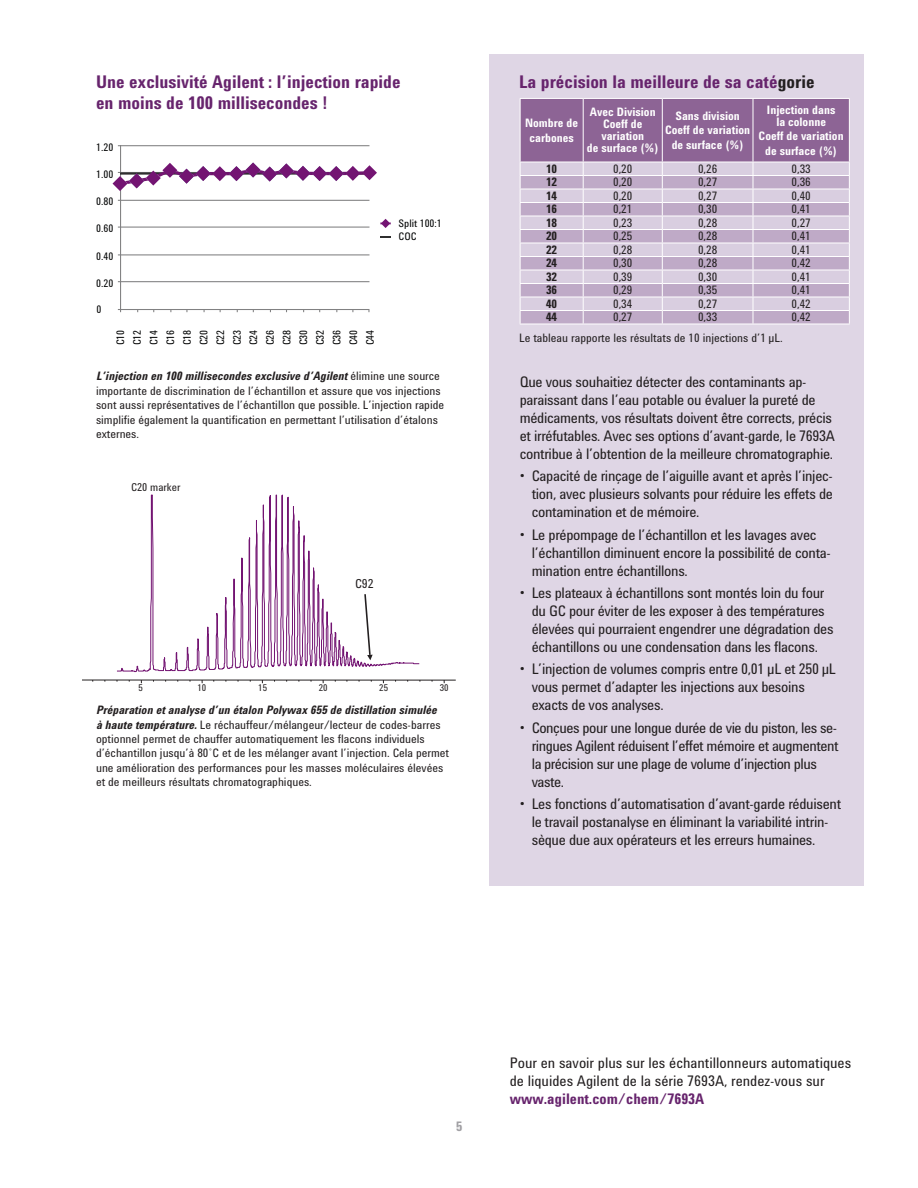
<style>
.page{position:relative;width:918px;height:1188px;background:#fff}
.page>*{position:absolute;margin:0;border:0;box-sizing:border-box;transform-origin:0 0}
.t1{font:700 18px/21px "Agilent Condensed CFF";color:#67246d}
.t2{font:15px/18px "Agilent Condensed CFF";letter-spacing:-.02em;color:#231f20}
.t3{font:15px/18px "Agilent Condensed CFF";color:#231f20}
.t4{font:700 15px "Agilent Condensed CFF";color:#67246d}
.t5{font:700 13.5px "Agilent Condensed CFF";color:#a1a0a4}
.t6{font:12.75px "Agilent Condensed CFF";color:#231f20}
.t7{font:12px/14.4px "Agilent Condensed CFF";color:#231f20}
.t8{font:700 12px/14.4px "Agilent Condensed CFF";color:#fff;text-align:center}
.t9{font:700 12px "Agilent Condensed CFF";color:#231f20}
.t10{font:11.1px "Agilent Condensed CFF";color:#231f20}
.t11{font:10.65px/16.6px "Agilent Cond";color:#010202;text-align:justify}
.t12{font:9.6px "Agilent Condensed CFF";color:#231f20}
.s1{color:#231f20}
.s2{font-weight:700;font-style:italic}
</style>
<div class="page">
<hr style="left:83px;top:680px;width:373px;height:1px;background:#231f20">
<svg style="left:117px;top:494px;width:303px;height:178px"></svg>
<svg style="left:363px;top:592px;width:10px;height:68px"></svg>
<hr style="left:120px;top:281px;width:249px;height:1px;background:#818182">
<hr style="left:120px;top:254px;width:249px;height:1px;background:#818182">
<hr style="left:120px;top:227px;width:249px;height:1px;background:#818182">
<hr style="left:120px;top:200px;width:249px;height:1px;background:#818182">
<hr style="left:120px;top:145px;width:249px;height:1px;background:#818182">
<hr style="left:120px;top:309px;width:249px;height:1px;background:#818182">
<hr style="left:120px;top:145px;width:1px;height:165px;background:#818182">
<svg style="left:113px;top:163px;width:264px;height:28px"></svg>
<svg style="left:380px;top:219px;width:11px;height:9px"></svg>
<div style="left:490px;top:54px;width:374px;height:831px;background:#dfd6e5"></div>
<hr style="left:520px;top:324px;width:63px;height:1px;background:#fff">
<hr style="left:583px;top:324px;width:79px;height:1px;background:#fff">
<hr style="left:662px;top:324px;width:91px;height:1px;background:#fff">
<svg style="left:520px;top:98px;width:330px;height:226px"></svg>
<hr style="left:753px;top:310px;width:97px;height:1px;background:#fff">
<hr style="left:753px;top:324px;width:97px;height:1px;background:#fff">
<p class="t1" style="left:96px;top:74px;width:306px">Une exclusivité Agilent : l’injection rapide en moins de 100 millisecondes !</p>
<p class="t11" style="left:96px;top:138px;width:19px">1.20</p>
<p class="t11" style="left:96px;top:166px;width:19px">1.00</p>
<p class="t11" style="left:96px;top:193px;width:19px">0.80</p>
<p class="t11" style="left:96px;top:220px;width:19px">0.60</p>
<p class="t11" style="left:96px;top:248px;width:19px">0.40</p>
<p class="t11" style="left:96px;top:275px;width:19px">0.20</p>
<p class="t11" style="left:97px;top:301px;width:6px">0</p>
<p class="t11" style="left:112px;top:345px;width:17px;rotate:-90deg">C10<br>C12<br>C14<br>C16<br>C18<br>C20<br>C22<br>C23<br>C24<br>C26<br>C28<br>C30<br>C32<br>C36<br>C40<br>C44</p>
<p class="t11" style="left:399px;top:217px;width:45px;line-height:13px">Split 100:1<br>COC</p>
<p class="t1" style="left:519px;top:74px;width:297px">La précision la meilleure de sa caté<span class="s1">gorie</span></p>
<p class="t8" style="left:525px;top:117px;width:55px">Nombre de carbones</p>
<p class="t8" style="left:587px;top:108px;width:73px;line-height:12px">Avec Division<br>Coeff de variation<br>de surface (%)</p>
<p class="t8" style="left:665px;top:110px;width:87px">Sans division<br>Coeff de variation de surface (%)</p>
<p class="t8" style="left:767px;top:105px;width:70px;line-height:12px">Injection dans la colonne</p>
<p class="t8" style="left:759px;top:130px;width:87px">Coeff de variation de surface (%)</p>
<p class="t9" style="left:546px;top:164px;width:13px">10</p>
<p class="t7" style="left:613px;top:163px;width:21px">0,20</p>
<p class="t7" style="left:698px;top:163px;width:21px">0,26</p>
<p class="t7" style="left:792px;top:163px;width:21px">0,33</p>
<p class="t9" style="left:546px;top:178px;width:13px">12</p>
<p class="t7" style="left:613px;top:176px;width:21px">0,20</p>
<p class="t7" style="left:698px;top:176px;width:21px">0,27</p>
<p class="t7" style="left:792px;top:176px;width:21px">0,36</p>
<p class="t9" style="left:546px;top:191px;width:13px">14</p>
<p class="t7" style="left:613px;top:190px;width:21px">0,20</p>
<p class="t7" style="left:698px;top:190px;width:21px">0,27</p>
<p class="t7" style="left:792px;top:190px;width:21px">0,40</p>
<p class="t9" style="left:546px;top:205px;width:13px">16</p>
<p class="t7" style="left:613px;top:203px;width:21px">0,21</p>
<p class="t7" style="left:698px;top:203px;width:21px">0,30</p>
<p class="t7" style="left:792px;top:203px;width:21px">0,41</p>
<p class="t9" style="left:546px;top:218px;width:13px">18</p>
<p class="t7" style="left:613px;top:217px;width:21px">0,23</p>
<p class="t7" style="left:698px;top:217px;width:21px">0,28</p>
<p class="t7" style="left:792px;top:217px;width:21px">0,27</p>
<p class="t9" style="left:546px;top:232px;width:13px">20</p>
<p class="t7" style="left:613px;top:230px;width:21px">0,25</p>
<p class="t7" style="left:698px;top:230px;width:21px">0,28</p>
<p class="t7" style="left:792px;top:230px;width:21px">0,41</p>
<p class="t9" style="left:546px;top:245px;width:13px">22</p>
<p class="t7" style="left:613px;top:244px;width:21px">0,28</p>
<p class="t7" style="left:698px;top:244px;width:21px">0,28</p>
<p class="t7" style="left:792px;top:244px;width:21px">0,41</p>
<p class="t9" style="left:546px;top:259px;width:13px">24</p>
<p class="t7" style="left:613px;top:257px;width:21px">0,30</p>
<p class="t7" style="left:698px;top:257px;width:21px">0,28</p>
<p class="t7" style="left:792px;top:257px;width:21px">0,42</p>
<p class="t9" style="left:546px;top:272px;width:13px">32</p>
<p class="t7" style="left:613px;top:271px;width:21px">0,39</p>
<p class="t7" style="left:698px;top:271px;width:21px">0,30</p>
<p class="t7" style="left:792px;top:271px;width:21px">0,41</p>
<p class="t9" style="left:546px;top:286px;width:13px">36</p>
<p class="t7" style="left:613px;top:284px;width:21px">0,29</p>
<p class="t7" style="left:698px;top:284px;width:21px">0,35</p>
<p class="t7" style="left:792px;top:284px;width:21px">0,41</p>
<p class="t9" style="left:546px;top:299px;width:13px">40</p>
<p class="t7" style="left:613px;top:298px;width:21px">0,34</p>
<p class="t7" style="left:698px;top:298px;width:21px">0,27</p>
<p class="t7" style="left:792px;top:298px;width:21px">0,42</p>
<p class="t9" style="left:546px;top:313px;width:13px">44</p>
<p class="t7" style="left:613px;top:311px;width:21px">0,27</p>
<p class="t7" style="left:698px;top:311px;width:21px">0,33</p>
<p class="t7" style="left:792px;top:311px;width:21px">0,42</p>
<p class="t7" style="left:519px;top:332px;width:265px">Le tableau rapporte les résultats de 10 injections d’1 µL.</p>
<p class="t7" style="left:96px;top:370px;width:350px"><span class="s2">L’injection en 100 millisecondes exclusive d’Agilent</span> élimine une source importante de discrimination de l’échantillon et assure que vos injections sont aussi représentatives de l’échantillon que possible. L’injection rapide simplifie également la quantification en permettant l’utilisation d’étalons externes.</p>
<p class="t2" style="left:520px;top:375px;width:317px">Que vous souhaitiez détecter des contaminants ap&shy;paraissant dans l’eau potable ou évaluer la pureté de médicaments, vos résultats doivent être corrects, précis et irréfutables. Avec ses options d’avant-garde, le 7693A contribue à l’obtention de la meilleure chromatographie.</p>
<p class="t2" style="left:532px;top:469px;width:303px;text-align:justify;text-indent:-12px">• Capacité de rinçage de l’aiguille avant et après l’injec&shy;tion, avec plusieurs solvants pour réduire les effets de contamination et de mémoire.</p>
<p class="t2" style="left:532px;top:527px;width:301px;text-indent:-12px">• Le prépompage de l’échantillon et les lavages avec l’échantillon diminuent encore la possibilité de conta&shy;mination entre échantillons.</p>
<p class="t2" style="left:532px;top:586px;width:303px;text-indent:-12px">• Les plateaux à échantillons sont montés loin du four du GC pour éviter de les exposer à des températures élevées qui pourraient engendrer une dégradation des échantillons ou une condensation dans les flacons.</p>
<p class="t2" style="left:532px;top:662px;width:305px;text-indent:-12px">• L’injection de volumes compris entre 0,01 µL et 250 μL vous permet d’adapter les injections aux besoins exacts de vos analyses.</p>
<p class="t2" style="left:532px;top:720px;width:308px;text-indent:-12px">• Conçues pour une longue durée de vie du piston, les se&shy;ringues Agilent réduisent l’effet mémoire et augmentent la précision sur une plage de volume d’injection plus vaste.</p>
<p class="t2" style="left:532px;top:797px;width:311px;text-indent:-12px">• Les fonctions d’automatisation d’avant-garde réduisent le travail postanalyse en éliminant la variabilité intrin&shy;sèque due aux opérateurs et les erreurs humaines.</p>
<p class="t10" style="left:131px;top:483px;width:51px">C20 marker</p>
<p class="t6" style="left:355px;top:578px;width:20px">C92</p>
<p class="t12" style="left:139px;top:684px;width:6px">5</p>
<p class="t12" style="left:197px;top:684px;width:10px">10</p>
<p class="t12" style="left:258px;top:684px;width:10px">15</p>
<p class="t12" style="left:319px;top:684px;width:10px">20</p>
<p class="t12" style="left:379px;top:684px;width:10px">25</p>
<p class="t12" style="left:440px;top:684px;width:10px">30</p>
<p class="t7" style="left:96px;top:704px;width:355px"><span class="s2">Préparation et analyse d’un étalon Polywax 655 de distillation simulée<br>à haute température.</span> Le réchauffeur/mélangeur/lecteur de codes-barres optionnel permet de chauffer automatiquement les flacons individuels d’échantillon jusqu’à 80˚C et de les mélanger avant l’injection. Cela permet une amélioration des performances pour les masses moléculaires élevées et de meilleurs résultats chromatographiques.</p>
<p class="t5" style="left:456px;top:1122px;width:8px">5</p>
<p class="t3" style="left:510px;top:1056px;width:343px">Pour en savoir plus sur les échantillonneurs automatiques de liquides Agilent de la série 7693A, rendez-vous sur</p>
<p class="t4" style="left:510px;top:1094px;width:196px">www.agilent.com/chem/7693A</p>
</div>
